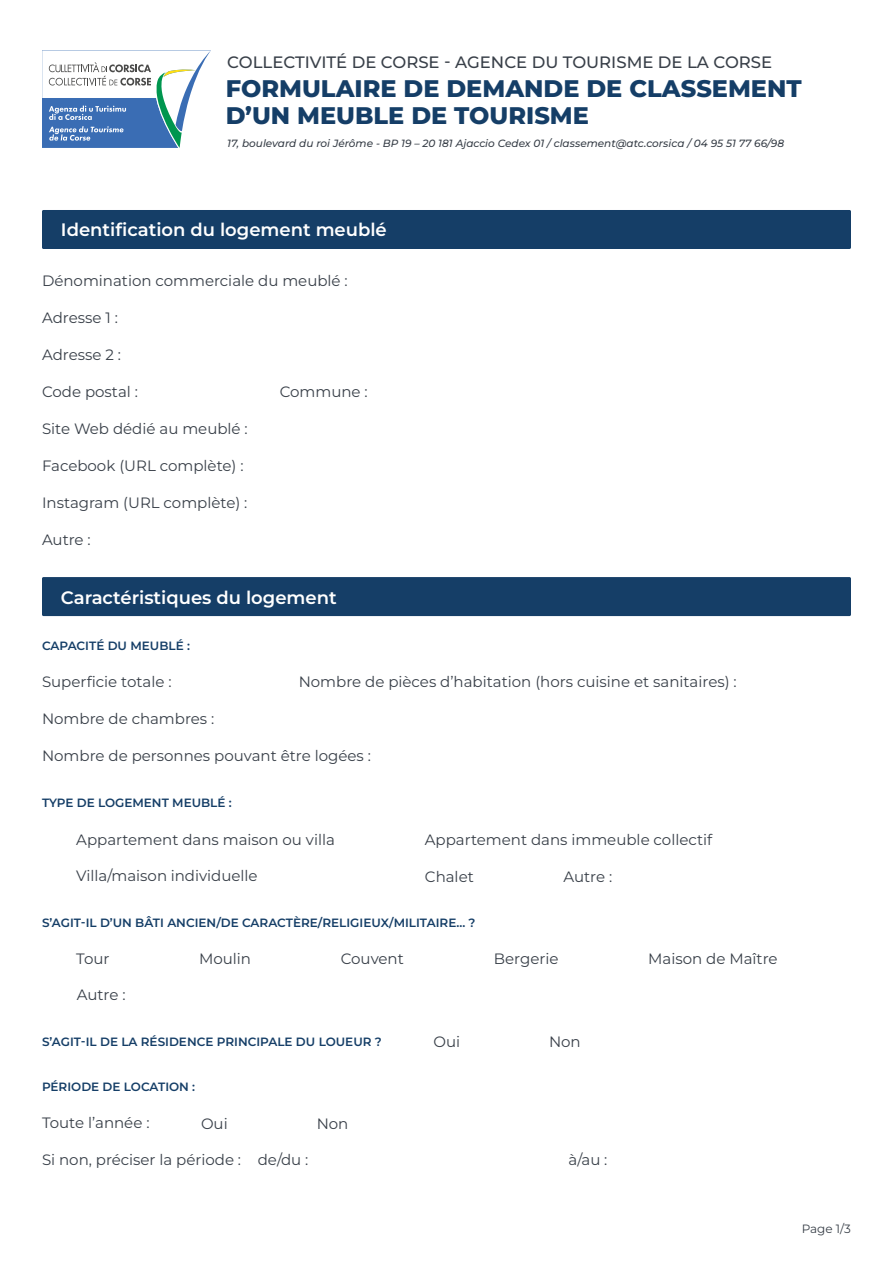
<style>
.page{position:relative;width:893px;height:1263px;background:#fff}
.page>*{position:absolute;margin:0;border:0;box-sizing:border-box;transform-origin:0 0}
.t1{font:800 24px/27px "Montserrat";color:#153e67}
.t2{font:600 18px "Montserrat";color:#fff}
.t3{font:500 16.5px "Montserrat";color:#394049}
.t4{font:15px "Montserrat";color:#394049}
.t5{font:600 12px "Montserrat";color:#153e67}
.t6{font:12px "Montserrat";color:#394049}
.t7{font:italic 500 10.5px "Montserrat";color:#394049}
</style>
<div class="page">
<svg style="left:42px;top:50px;width:169px;height:98px"></svg>
<div style="left:42px;top:210px;width:809px;height:39px;background:#153e67;border-radius:2px"></div>
<div style="left:42px;top:577px;width:809px;height:39px;background:#153e67;border-radius:2px"></div>
<p class="t3" style="left:227px;top:51px;width:546px">COLLECTIVITÉ DE CORSE - AGENCE DU TOURISME DE LA CORSE</p>
<h1 class="t1" style="left:226px;top:74px;width:577px">FORMULAIRE DE DEMANDE DE CLASSEMENT<br>D’UN MEUBLE DE TOURISME</h1>
<p class="t7" style="left:227px;top:136px;width:558px">17, boulevard du roi Jérôme - BP 19 – 20 181 Ajaccio Cedex 01 / classement@atc.corsica / 04 95 51 77 66/98</p>
<p class="t2" style="left:61px;top:218px;width:327px">Identification du logement meublé</p>
<p class="t4" style="left:42px;top:271px;width:307px">Dénomination commerciale du meublé :</p>
<p class="t4" style="left:42px;top:308px;width:77px">Adresse 1 :</p>
<p class="t4" style="left:42px;top:345px;width:80px">Adresse 2 :</p>
<p class="t4" style="left:42px;top:382px;width:97px">Code postal :</p>
<p class="t4" style="left:280px;top:382px;width:90px">Commune :</p>
<p class="t4" style="left:42px;top:419px;width:207px">Site Web dédié au meublé :</p>
<p class="t4" style="left:42px;top:456px;width:203px">Facebook (URL complète) :</p>
<p class="t4" style="left:42px;top:493px;width:207px">Instagram (URL complète) :</p>
<p class="t4" style="left:42px;top:530px;width:50px">Autre :</p>
<p class="t2" style="left:61px;top:585px;width:277px">Caractéristiques du logement</p>
<p class="t5" style="left:42px;top:638px;width:149px">CAPACITÉ DU MEUBLÉ :</p>
<p class="t4" style="left:42px;top:672px;width:131px">Superficie totale :</p>
<p class="t4" style="left:42px;top:709px;width:174px">Nombre de chambres :</p>
<p class="t4" style="left:299px;top:672px;width:440px">Nombre de pièces d’habitation (hors cuisine et sanitaires) :</p>
<p class="t4" style="left:42px;top:746px;width:330px">Nombre de personnes pouvant être logées :</p>
<p class="t5" style="left:42px;top:794px;width:191px">TYPE DE LOGEMENT MEUBLÉ :</p>
<p class="t4" style="left:76px;top:829px;width:260px">Appartement dans maison ou villa</p>
<p class="t4" style="left:425px;top:829px;width:289px">Appartement dans immeuble collectif</p>
<p class="t4" style="left:76px;top:866px;width:183px">Villa/maison individuelle</p>
<p class="t4" style="left:425px;top:866px;width:50px">Chalet</p>
<p class="t4" style="left:563px;top:866px;width:50px">Autre :</p>
<p class="t5" style="left:42px;top:914px;width:435px">S’AGIT-IL D’UN BÂTI ANCIEN/DE CARACTÈRE/RELIGIEUX/MILITAIRE... ?</p>
<p class="t4" style="left:76px;top:948px;width:35px">Tour</p>
<p class="t4" style="left:199px;top:948px;width:54px">Moulin</p>
<p class="t4" style="left:77px;top:985px;width:50px">Autre :</p>
<p class="t4" style="left:341px;top:948px;width:65px">Couvent</p>
<p class="t4" style="left:494px;top:948px;width:66px">Bergerie</p>
<p class="t4" style="left:648px;top:948px;width:131px">Maison de Maître</p>
<p class="t5" style="left:42px;top:1033px;width:341px">S’AGIT-IL DE LA RÉSIDENCE PRINCIPALE DU LOUEUR ?</p>
<p class="t5" style="left:42px;top:1079px;width:155px">PÉRIODE DE LOCATION :</p>
<p class="t4" style="left:433px;top:1032px;width:28px">Oui</p>
<p class="t4" style="left:549px;top:1032px;width:33px">Non</p>
<p class="t4" style="left:42px;top:1113px;width:109px">Toute l’année :</p>
<p class="t4" style="left:42px;top:1150px;width:268px">Si non, préciser la période : de/du :</p>
<p class="t4" style="left:569px;top:1150px;width:40px">à/au :</p>
<p class="t4" style="left:201px;top:1114px;width:28px">Oui</p>
<p class="t4" style="left:317px;top:1114px;width:33px">Non</p>
<p class="t6" style="left:802px;top:1220px;width:51px">Page 1/3</p>
</div>
